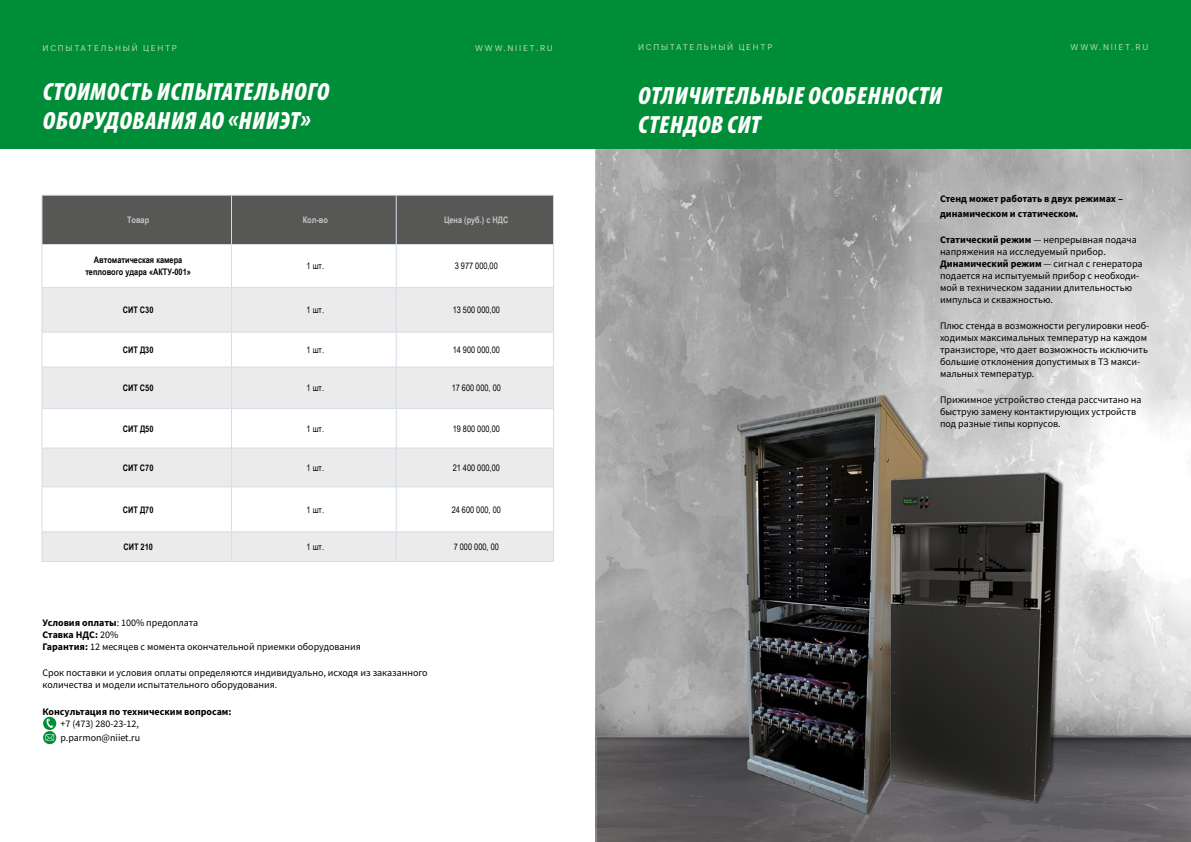
<style>
.page{position:relative;width:1191px;height:842px;background:#fff}
.page>*{position:absolute;margin:0;border:0;box-sizing:border-box;transform-origin:0 0}
.t1{font:italic 900 condensed 25px/29px "Myriad Pro";letter-spacing:.02em;color:#fff}
.t2{font:10px/12px "Source Sans Pro";color:#000}
.t3{font:700 10px/12px "Source Sans Pro";color:#000}
.t4{font:9px "Arial Narrow";color:#000}
.t5{font:700 9px "Arial Narrow";color:#000}
.t6{font:700 9px "Arial Narrow";color:#c6c6c6}
.t7{font:8px "Inter";letter-spacing:.215em;color:#b9d8a7}
.s1{font-weight:700}
.s2{font-weight:400}
</style>
<div class="page">
<img style="left:595px;top:149px;width:596px;height:693px">
<div style="left:0;top:0;width:1191px;height:149px;background:#008d37"></div>
<div style="left:43px;top:196px;width:510px;height:48px;background:#575756"></div>
<svg style="left:43px;top:288px;width:510px;height:273px;fill:#ebebeb"></svg>
<hr style="left:42px;top:195px;width:189px;height:1px;background:#d4ddea">
<hr style="left:42px;top:195px;width:1px;height:49px;background:#d4ddea">
<hr style="left:231px;top:195px;width:165px;height:1px;background:#d4ddea">
<hr style="left:396px;top:195px;width:158px;height:1px;background:#d4ddea">
<hr style="left:553px;top:195px;width:1px;height:49px;background:#d4ddea">
<hr style="left:42px;top:244px;width:189px;height:1px;background:#d4ddea">
<hr style="left:42px;top:245px;width:1px;height:42px;background:#d4ddea">
<hr style="left:231px;top:244px;width:165px;height:1px;background:#d4ddea">
<hr style="left:396px;top:244px;width:158px;height:1px;background:#d4ddea">
<hr style="left:553px;top:245px;width:1px;height:42px;background:#d4ddea">
<hr style="left:42px;top:287px;width:189px;height:1px;background:#d4ddea">
<hr style="left:42px;top:288px;width:1px;height:44px;background:#d4ddea">
<hr style="left:231px;top:287px;width:165px;height:1px;background:#d4ddea">
<hr style="left:396px;top:287px;width:158px;height:1px;background:#d4ddea">
<hr style="left:553px;top:288px;width:1px;height:44px;background:#d4ddea">
<hr style="left:42px;top:332px;width:189px;height:1px;background:#d4ddea">
<hr style="left:42px;top:332px;width:1px;height:35px;background:#d4ddea">
<hr style="left:231px;top:332px;width:165px;height:1px;background:#d4ddea">
<hr style="left:396px;top:332px;width:158px;height:1px;background:#d4ddea">
<hr style="left:553px;top:332px;width:1px;height:35px;background:#d4ddea">
<hr style="left:42px;top:367px;width:189px;height:1px;background:#d4ddea">
<hr style="left:42px;top:367px;width:1px;height:41px;background:#d4ddea">
<hr style="left:231px;top:367px;width:165px;height:1px;background:#d4ddea">
<hr style="left:396px;top:367px;width:158px;height:1px;background:#d4ddea">
<hr style="left:553px;top:367px;width:1px;height:41px;background:#d4ddea">
<hr style="left:42px;top:408px;width:189px;height:1px;background:#d4ddea">
<hr style="left:42px;top:409px;width:1px;height:39px;background:#d4ddea">
<hr style="left:231px;top:408px;width:165px;height:1px;background:#d4ddea">
<hr style="left:396px;top:408px;width:158px;height:1px;background:#d4ddea">
<hr style="left:553px;top:409px;width:1px;height:39px;background:#d4ddea">
<hr style="left:42px;top:448px;width:189px;height:1px;background:#d4ddea">
<hr style="left:42px;top:448px;width:1px;height:39px;background:#d4ddea">
<hr style="left:231px;top:448px;width:165px;height:1px;background:#d4ddea">
<hr style="left:396px;top:448px;width:158px;height:1px;background:#d4ddea">
<hr style="left:553px;top:448px;width:1px;height:39px;background:#d4ddea">
<hr style="left:42px;top:487px;width:189px;height:1px;background:#d4ddea">
<hr style="left:42px;top:487px;width:1px;height:44px;background:#d4ddea">
<hr style="left:231px;top:487px;width:165px;height:1px;background:#d4ddea">
<hr style="left:396px;top:487px;width:158px;height:1px;background:#d4ddea">
<hr style="left:553px;top:487px;width:1px;height:44px;background:#d4ddea">
<hr style="left:42px;top:531px;width:189px;height:1px;background:#d4ddea">
<svg style="left:42px;top:532px;width:1px;height:29px"></svg>
<hr style="left:231px;top:531px;width:165px;height:1px;background:#d4ddea">
<hr style="left:396px;top:531px;width:158px;height:1px;background:#d4ddea">
<svg style="left:553px;top:532px;width:1px;height:29px"></svg>
<hr style="left:42px;top:561px;width:189px;height:1px;background:#d4ddea">
<hr style="left:231px;top:561px;width:165px;height:1px;background:#d4ddea">
<hr style="left:396px;top:561px;width:158px;height:1px;background:#d4ddea">
<hr style="left:231px;top:195px;width:1px;height:49px;background:#d4ddea">
<hr style="left:396px;top:195px;width:1px;height:49px;background:#d4ddea">
<hr style="left:231px;top:245px;width:1px;height:42px;background:#d4ddea">
<hr style="left:396px;top:245px;width:1px;height:42px;background:#d4ddea">
<hr style="left:231px;top:288px;width:1px;height:44px;background:#d4ddea">
<hr style="left:396px;top:288px;width:1px;height:44px;background:#d4ddea">
<hr style="left:231px;top:332px;width:1px;height:35px;background:#d4ddea">
<hr style="left:396px;top:332px;width:1px;height:35px;background:#d4ddea">
<hr style="left:231px;top:367px;width:1px;height:41px;background:#d4ddea">
<hr style="left:396px;top:367px;width:1px;height:41px;background:#d4ddea">
<hr style="left:231px;top:409px;width:1px;height:39px;background:#d4ddea">
<hr style="left:396px;top:409px;width:1px;height:39px;background:#d4ddea">
<hr style="left:231px;top:448px;width:1px;height:39px;background:#d4ddea">
<hr style="left:396px;top:448px;width:1px;height:39px;background:#d4ddea">
<hr style="left:231px;top:487px;width:1px;height:44px;background:#d4ddea">
<hr style="left:396px;top:487px;width:1px;height:44px;background:#d4ddea">
<svg style="left:231px;top:532px;width:1px;height:29px"></svg>
<svg style="left:396px;top:532px;width:1px;height:29px"></svg>
<svg style="left:43px;top:717px;width:13px;height:13px"></svg>
<svg style="left:43px;top:731px;width:13px;height:13px"></svg>
<svg style="left:47px;top:719px;width:6px;height:9px"></svg>
<svg style="left:45px;top:734px;width:9px;height:6px"></svg>
<p class="t7" style="left:43px;top:42px;width:136px">ИСПЫТАТЕЛЬНЫЙ ЦЕНТР</p>
<p class="t7" style="left:475px;top:42px;width:79px">WWW.NIIET.RU</p>
<p class="t1" style="left:43px;top:78px;width:288px">СТОИМОСТЬ ИСПЫТАТЕЛЬНОГО<br>ОБОРУДОВАНИЯ АО «НИИЭТ»</p>
<p class="t6" style="left:127px;top:213px;width:24px">Товар</p>
<p class="t6" style="left:303px;top:213px;width:27px">Кол-во</p>
<p class="t6" style="left:444px;top:213px;width:66px">Цена (руб.) с НДС</p>
<p class="t5" style="left:94px;top:253px;width:90px">Автоматическая камера</p>
<p class="t5" style="left:85px;top:265px;width:107px">теплового удара «АКТУ-001»</p>
<p class="t4" style="left:306px;top:260px;width:19px">1 шт.</p>
<p class="t4" style="left:455px;top:260px;width:45px">3 977 000,00</p>
<p class="t5" style="left:123px;top:303px;width:32px">СИТ С30</p>
<p class="t4" style="left:306px;top:303px;width:19px">1 шт.</p>
<p class="t4" style="left:453px;top:303px;width:49px">13 500 000,00</p>
<p class="t5" style="left:123px;top:343px;width:32px">СИТ Д30</p>
<p class="t4" style="left:306px;top:343px;width:19px">1 шт.</p>
<p class="t4" style="left:453px;top:343px;width:49px">14 900 000,00</p>
<p class="t5" style="left:123px;top:381px;width:32px">СИТ С50</p>
<p class="t4" style="left:306px;top:381px;width:19px">1 шт.</p>
<p class="t4" style="left:452px;top:381px;width:51px">17 600 000, 00</p>
<p class="t5" style="left:123px;top:421px;width:32px">СИТ Д50</p>
<p class="t4" style="left:306px;top:422px;width:19px">1 шт.</p>
<p class="t4" style="left:453px;top:422px;width:49px">19 800 000,00</p>
<p class="t5" style="left:123px;top:461px;width:32px">СИТ С70</p>
<p class="t4" style="left:306px;top:461px;width:19px">1 шт.</p>
<p class="t4" style="left:453px;top:461px;width:49px">21 400 000,00</p>
<p class="t5" style="left:123px;top:503px;width:32px">СИТ Д70</p>
<p class="t4" style="left:306px;top:503px;width:19px">1 шт.</p>
<p class="t4" style="left:452px;top:503px;width:51px">24 600 000, 00</p>
<p class="t5" style="left:123px;top:540px;width:31px">СИТ 210</p>
<p class="t4" style="left:306px;top:540px;width:19px">1 шт.</p>
<p class="t4" style="left:454px;top:540px;width:47px">7 000 000, 00</p>
<p class="t2" style="left:43px;top:617px;width:320px"><span class="s1">Условия оплаты</span>: 100% предоплата<br><span class="s1">Ставка НДС:</span> 20%<br><span class="s1">Гарантия:</span> 12 месяцев с момента окончательной приемки оборудования</p>
<p class="t2" style="left:43px;top:667px;width:386px">Срок поставки и условия оплаты определяются индивидуально, исходя из заказанного количества и модели испытательного оборудования.</p>
<p class="t3" style="left:61px;top:705px;width:172px;text-indent:-18px">Консультация по техническим вопросам: <span class="s2">+7 (473) 280-23-12,</span></p>
<p class="t2" style="left:61px;top:731px;width:81px">p.parmon@niiet.ru</p>
<p class="t7" style="left:638px;top:41px;width:136px">ИСПЫТАТЕЛЬНЫЙ ЦЕНТР</p>
<p class="t7" style="left:1070px;top:41px;width:79px">WWW.NIIET.RU</p>
<p class="t1" style="left:638px;top:82px;width:305px">ОТЛИЧИТЕЛЬНЫЕ ОСОБЕННОСТИ<br>СТЕНДОВ СИТ</p>
<p class="t3" style="left:940px;top:193px;width:184px">Стенд может работать в двух режимах –</p>
<p class="t3" style="left:940px;top:207px;width:140px">динамическом и статическом.</p>
<p class="t2" style="left:940px;top:233px;width:204px"><span class="s1">Статический режим</span> — непрерывная подача напряжения на исследуемый прибор.<br><span class="s1">Динамический режим</span> — сигнал с генератора подается на испытуемый прибор с необходи&shy;мой в техническом задании длительностью импульса и скважностью.</p>
<p class="t2" style="left:940px;top:320px;width:211px">Плюс стенда в возможности регулировки необ&shy;ходимых максимальных температур на каждом транзисторе, что дает возможность исключить большие отклонения допустимых в ТЗ макси&shy;мальных температур.</p>
<p class="t2" style="left:940px;top:394px;width:203px">Прижимное устройство стенда рассчитано на быструю замену контактирующих устройств под разные типы корпусов.</p>
</div>
